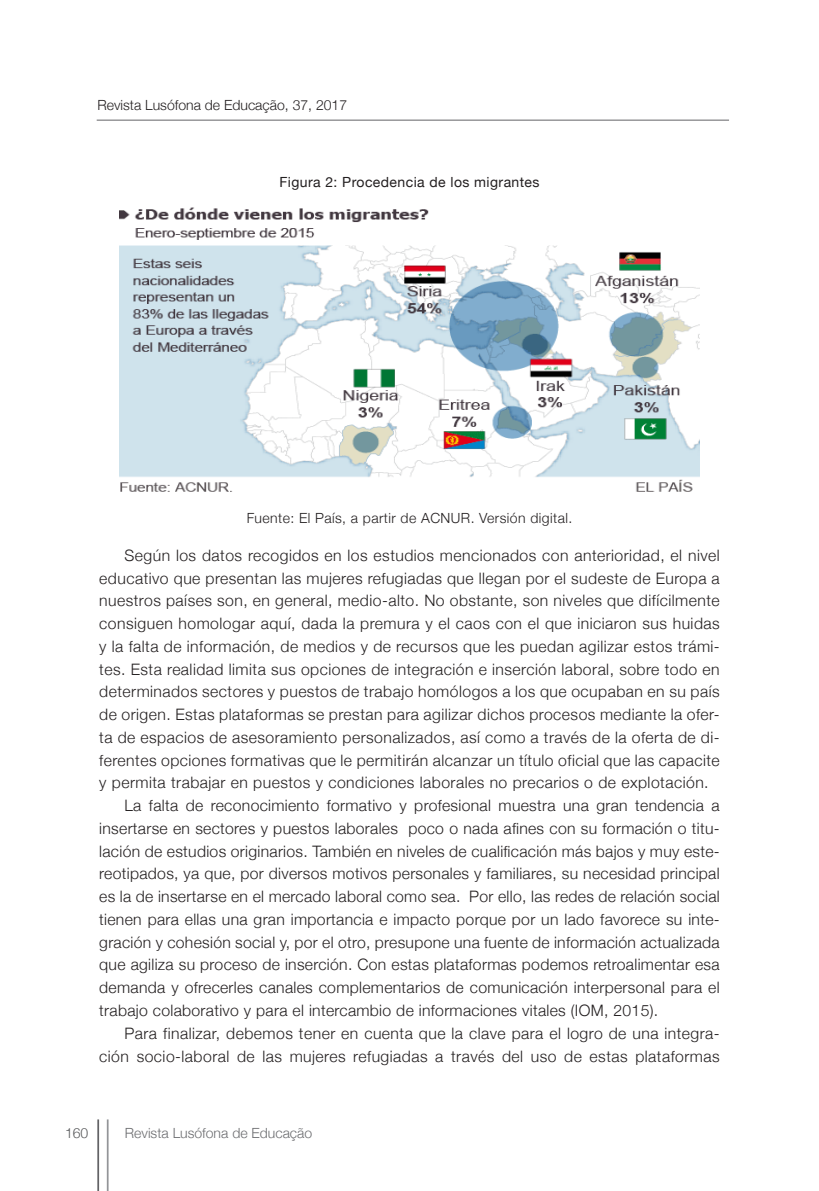
<style>
.page{position:relative;width:819px;height:1191px;background:#fff}
.page>*{position:absolute;margin:0;border:0;box-sizing:border-box;transform-origin:0 0}
.texto{font:300 15.75px/22.8px "Helvetica Neue";letter-spacing:.03em;color:#231f20;text-align:justify}
.legenda{font:300 14px "Helvetica Neue";letter-spacing:.03em;color:#231f20}
.legenda-2{font:300 14px "Helvetica Neue";color:#231f20}
.tit_quadro{font:14px "Helvetica Neue";letter-spacing:.03em;color:#231f20}
.t1{font:300 14px "Helvetica Neue";color:#6c6d70}
.t2{font:300 14px "Helvetica Neue";color:#57585a}
</style>
<div class="page">
<hr style="left:97px;top:120px;width:632px;height:1px;background:#636366">
<hr style="left:107px;top:1119px;width:2px;height:72px;background:#939598">
<hr style="left:97px;top:1119px;width:2px;height:72px;background:#636366">
<img style="left:119px;top:207px;width:580px;height:285px">
<p class="legenda-2" style="left:97px;top:94px;width:251px">Revista Lusófona de Educação, 37, 2017</p>
<p class="tit_quadro" style="left:279px;top:174px;width:262px">Figura 2: Procedencia de los migrantes</p>
<p class="legenda" style="left:247px;top:507px;width:327px">Fuente: El País, a partir de ACNUR. Versión digital.</p>
<p class="texto" style="left:99px;top:542px;width:622px;text-indent:25px">Según los datos recogidos en los estudios mencionados con anterioridad, el nivel educativo que presentan las mujeres refugiadas que llegan por el sudeste de Europa a nuestros países son, en general, medio-alto. No obstante, son niveles que difícilmente consiguen homologar aquí, dada la premura y el caos con el que iniciaron sus huidas y la falta de información, de medios y de recursos que les puedan agilizar estos trámi&shy;tes. Esta realidad limita sus opciones de integración e inserción laboral, sobre todo en determinados sectores y puestos de trabajo homólogos a los que ocupaban en su país de origen. Estas plataformas se prestan para agilizar dichos procesos mediante la ofer&shy;ta de espacios de asesoramiento personalizados, así como a través de la oferta de di&shy;ferentes opciones formativas que le permitirán alcanzar un título oficial que las capacite y permita trabajar en puestos y condiciones laborales no precarios o de explotación.</p>
<p class="texto" style="left:99px;top:793px;width:622px;text-indent:25px">La falta de reconocimiento formativo y profesional muestra una gran tendencia a insertarse en sectores y puestos laborales poco o nada afines con su formación o titu&shy;lación de estudios originarios. También en niveles de cualificación más bajos y muy este&shy;reotipados, ya que, por diversos motivos personales y familiares, su necesidad principal es la de insertarse en el mercado laboral como sea. Por ello, las redes de relación social tienen para ellas una gran importancia e impacto porque por un lado favorece su inte&shy;gración y cohesión social y, por el otro, presupone una fuente de información actualizada que agiliza su proceso de inserción. Con estas plataformas podemos retroalimentar esa demanda y ofrecerles canales complementarios de comunicación interpersonal para el trabajo colaborativo y para el intercambio de informaciones vitales (IOM, 2015).</p>
<p class="texto" style="left:99px;top:1020px;width:622px;text-align:right">Para finalizar, debemos tener en cuenta que la clave para el logro de una integra&shy;ción socio-laboral de las mujeres refugiadas a través del uso de estas plataformas</p>
<p class="t2" style="left:65px;top:1121px;width:25px">160</p>
<p class="t1" style="left:125px;top:1121px;width:189px">Revista Lusófona de Educação</p>
</div>
